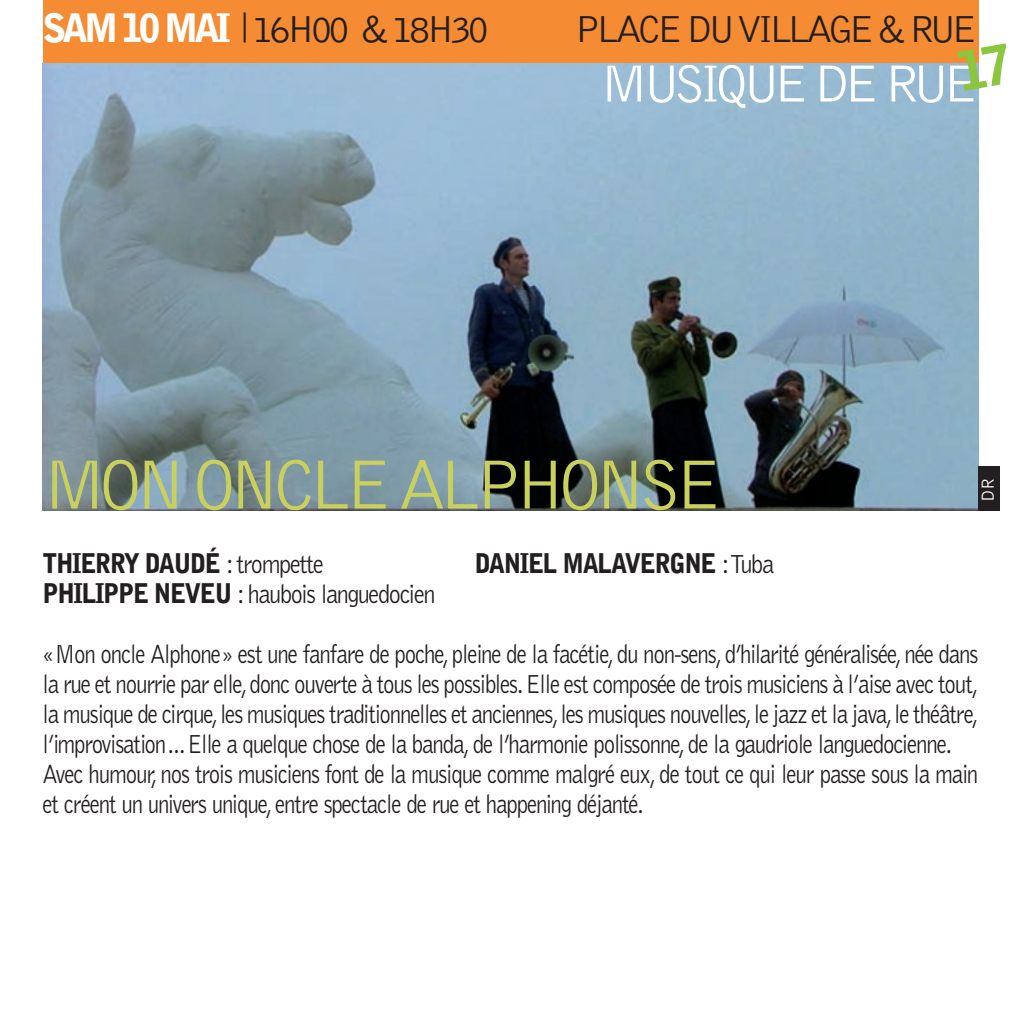
<style>
.page{position:relative;width:1021px;height:1021px;background:#fff}
.page>*{position:absolute;margin:0;border:0;box-sizing:border-box;transform-origin:0 0}
.t1{font:300 72px "Bell Gothic";letter-spacing:-.11em;color:#cad05d}
.t2{font:300 54px "Bell Gothic";letter-spacing:-.11em;color:#fff}
.t3{font:300 39px "Bell Gothic";letter-spacing:-.11em;color:#231f20}
.t4{font:300 27px/30px "Bell Gothic";letter-spacing:-.05em;color:#231f20;scale:.85 1}
.t5{font:900 27px "Bell Gothic";letter-spacing:-.055em;color:#231f20;scale:.9 1}
.t6{font:300 27px "Bell Gothic";letter-spacing:-.05em;color:#231f20;scale:.9 1}
.t7{font:300 18px "Bell Gothic";color:#fff}
.s1{font-weight:900;color:#fff}
.s2{font-weight:300}
.s3{font-weight:900}
</style>
<div class="page">
<svg style="left:42px;top:0;width:958px;height:511px;background:#8e989b"></svg>
<svg style="left:957px;top:43px;width:43px;height:48px"></svg>
<h3 class="t3" style="left:43px;top:15px;width:448px"><span class="s1">SAM 10 MAI</span> <sup>|</sup> 16H00 &amp; 18H30</h3>
<h3 class="t3" style="left:574px;top:15px;width:404px">PLACE DU VILLAGE &amp; RUE</h3>
<h2 class="t2" style="left:600px;top:63px;width:380px">MUSIQUE DE RUE</h2>
<h1 class="t1" style="left:43px;top:457px;width:681px">MON ONCLE ALPHONSE</h1>
<p class="t7" style="left:981px;top:502px;width:26px;rotate:-90deg">DR</p>
<p class="t5" style="left:43px;top:553px;width:314px">THIERRY DAUDÉ <span class="s2">: trompette</span></p>
<p class="t5" style="left:475px;top:553px;width:334px">DANIEL MALAVERGNE <span class="s2">:Tuba</span></p>
<p class="t6" style="left:43px;top:583px;width:438px"><span class="s3">PHILIPPE NEVEU</span> : haubois languedocien</p>
<p class="t4" style="left:43px;top:640px;width:1102px">«Mon oncle Alphone» est une fanfare de poche, pleine de la facétie, du non-sens, d’hilarité généralisée, née dans la rue et nourrie par elle, donc ouverte à tous les possibles. Elle est composée de trois musiciens à l’aise avec tout, la musique de cirque, les musiques traditionnelles et anciennes, les musiques nouvelles, le jazz et la java, le théâtre, l’improvisation…Elle a quelque chose de la banda, de l’harmonie polissonne, de la gaudriole languedocienne.<br>Avec humour, nos trois musiciens font de la musique comme malgré eux, de tout ce qui leur passe sous la main et créent un univers unique, entre spectacle de rue et happening déjanté.</p>
</div>
